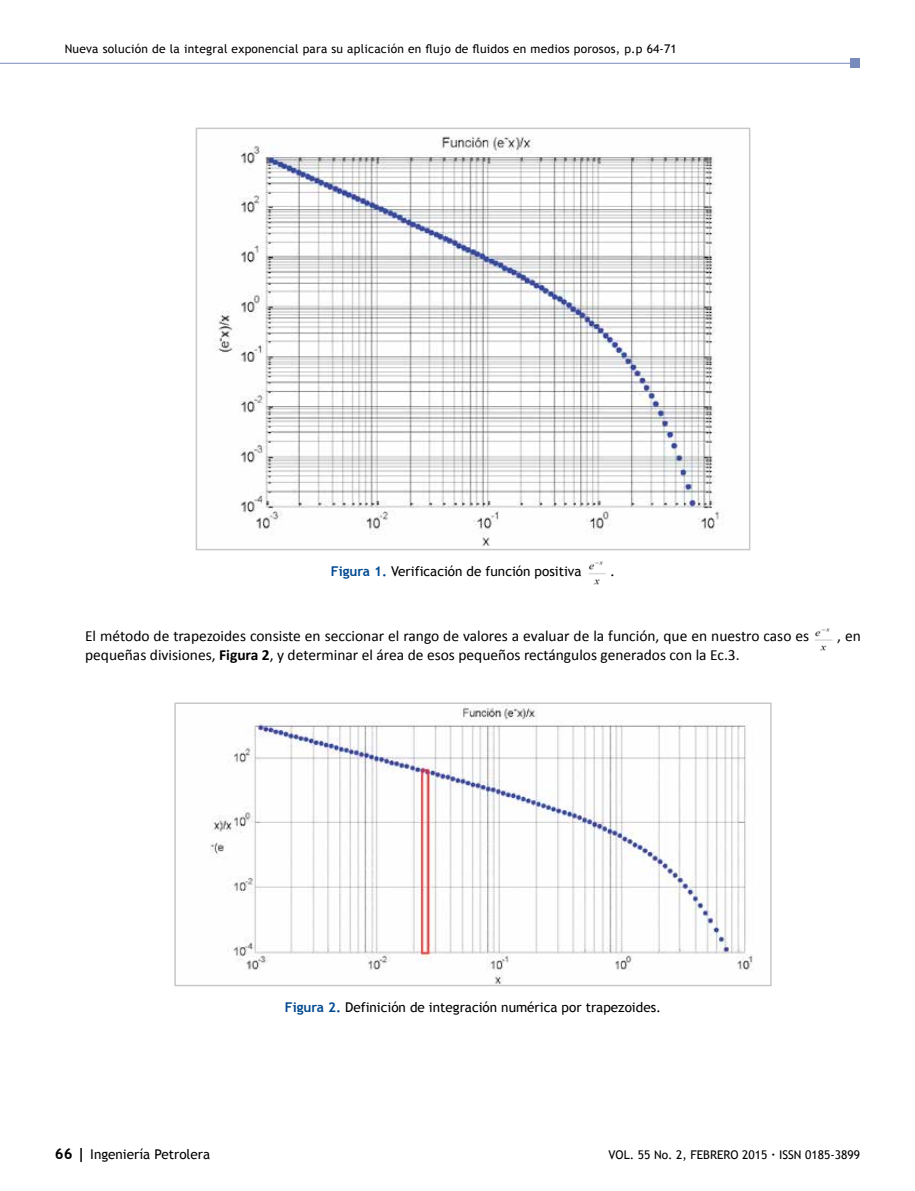
<style>
.page{position:relative;width:915px;height:1191px;background:#fff}
.page>*{position:absolute;margin:0;border:0;box-sizing:border-box;transform-origin:0 0}
.t1{font:15.45px "Calibri";color:#000}
.t2{font:13.5px "Trebuchet MS";color:#000}
.t3{font:12px "Trebuchet MS";letter-spacing:.02em;color:#000}
.t4{font:12px "Trebuchet MS";color:#000}
.s1{font-weight:700;color:#004990}
.s2{font-weight:700}
.s3{font-weight:700;font-size:15px}
</style>
<div class="page">
<hr style="left:0;top:63px;width:854px;height:1px;background:#788bbc">
<div style="left:850px;top:59px;width:9px;height:9px;background:#788bbc"></div>
<img style="left:214px;top:136px;width:505px;height:410px">
<div style="left:195px;top:128px;width:555px;height:422px;border:2px solid #c7c8ca"></div>
<img style="left:210px;top:705px;width:543px;height:278px">
<div style="left:174px;top:702px;width:597px;height:284px;border:2px solid #c7c8ca"></div>
<img style="left:588px;top:561px;width:18px;height:23px">
<img style="left:814px;top:628px;width:19px;height:23px">
<p class="t3" style="left:65px;top:42px;width:613px">Nueva solución de la integral exponencial para su aplicación en flujo de fluidos en medios porosos, p.p 64-71</p>
<p class="t2" style="left:331px;top:563px;width:252px"><span class="s1">Figura 1.</span> Verificación de función positiva</p>
<p class="t2" style="left:610px;top:563px;width:6px">.</p>
<p class="t1" style="left:85px;top:626px;width:725px">El método de trapezoides consiste en seccionar el rango de valores a evaluar de la función, que en nuestro caso es</p>
<p class="t1" style="left:836px;top:626px;width:25px">, en</p>
<p class="t1" style="left:85px;top:645px;width:656px">pequeñas divisiones, <span class="s2">Figura 2</span>, y determinar el área de esos pequeños rectángulos generados con la Ec.3.</p>
<p class="t2" style="left:55px;top:1146px;width:157px"><span class="s3">66 |</span> Ingeniería Petrolera</p>
<p class="t2" style="left:285px;top:999px;width:377px"><span class="s1">Figura 2.</span> Definición de integración numérica por trapezoides.</p>
<p class="t4" style="left:608px;top:1147px;width:253px">VOL. 55 No. 2, FEBRERO 2015 <span class="s2">·</span> ISSN 0185-3899</p>
</div>
